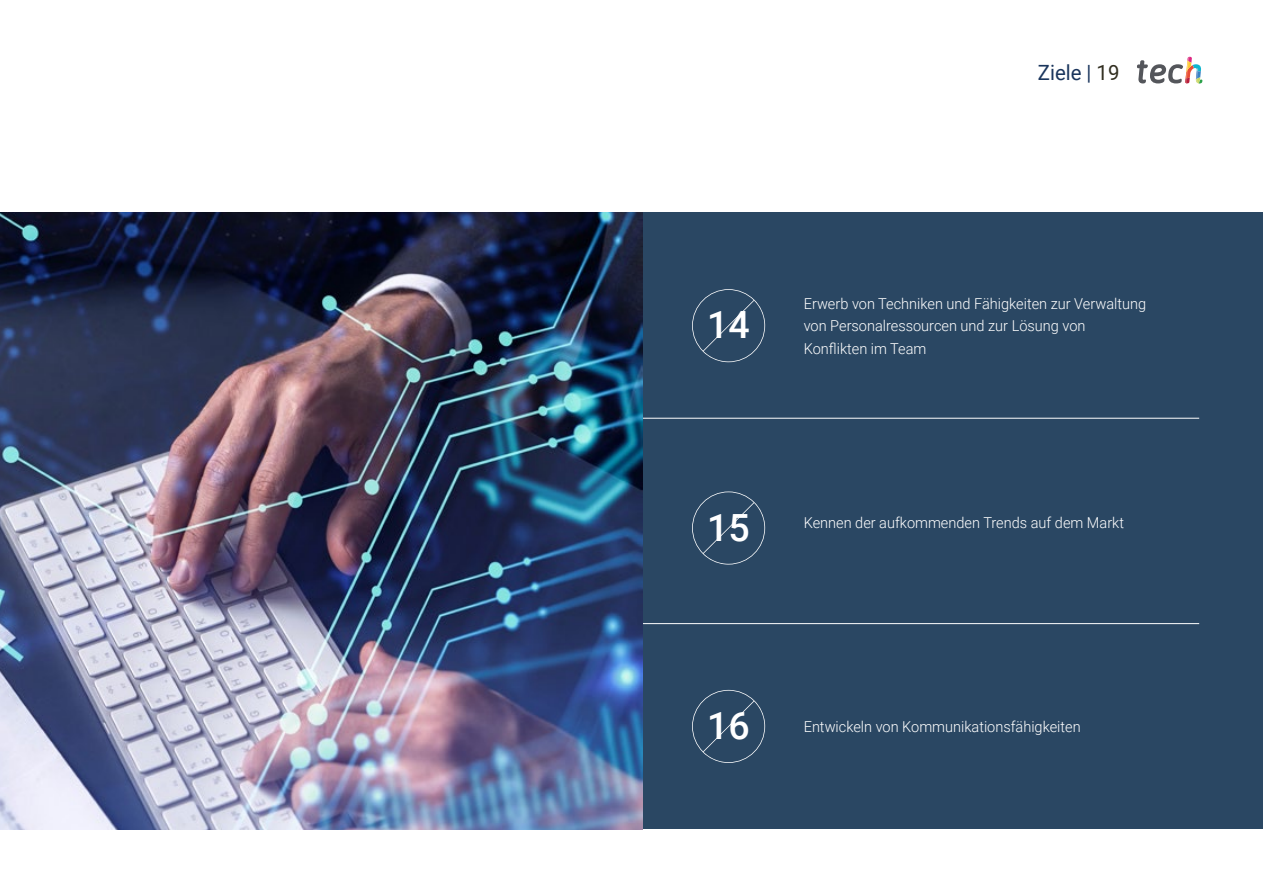
<style>
.page{position:relative;width:1263px;height:893px;background:#fff}
.page>*{position:absolute;margin:0;border:0;box-sizing:border-box;transform-origin:0 0}
.Texto{font:500 37.5px "Roboto";color:#fff}
.Sección___Pag{font:21px "Roboto";color:#1a355c}
.Subtítulo_Pag{font:300 15px/22.5px "Roboto";color:#fff}
.s1{color:#312e20}
</style>
<div class="page">
<div style="left:642px;top:213px;width:621px;height:616px;background:#2a4763"></div>
<svg style="left:692px;top:289px;width:73px;height:73px"></svg>
<svg style="left:692px;top:690px;width:73px;height:73px"></svg>
<svg style="left:692px;top:491px;width:73px;height:74px"></svg>
<svg style="left:1137px;top:57px;width:65px;height:27px"></svg>
<hr style="left:0;top:418px;width:1199px;height:1px;background:#fff">
<hr style="left:0;top:623px;width:1199px;height:1px;background:#fff">
<img style="left:0;top:213px;width:642px;height:616px">
<p class="Sección___Pag" style="left:1038px;top:57px;width:83px">Ziele | <span class="s1">19</span></p>
<p class="Texto" style="left:707px;top:299px;width:44px">14</p>
<p class="Subtítulo_Pag" style="left:804px;top:292px;width:344px">Erwerb von Techniken und Fähigkeiten zur Verwaltung von Personalressourcen und zur Lösung von<br>Konflikten im Team</p>
<p class="Texto" style="left:707px;top:501px;width:44px">15</p>
<p class="Subtítulo_Pag" style="left:804px;top:511px;width:322px">Kennen der aufkommenden Trends auf dem Markt</p>
<p class="Texto" style="left:707px;top:699px;width:44px">16</p>
<p class="Subtítulo_Pag" style="left:804px;top:715px;width:278px">Entwickeln von Kommunikationsfähigkeiten</p>
</div>
